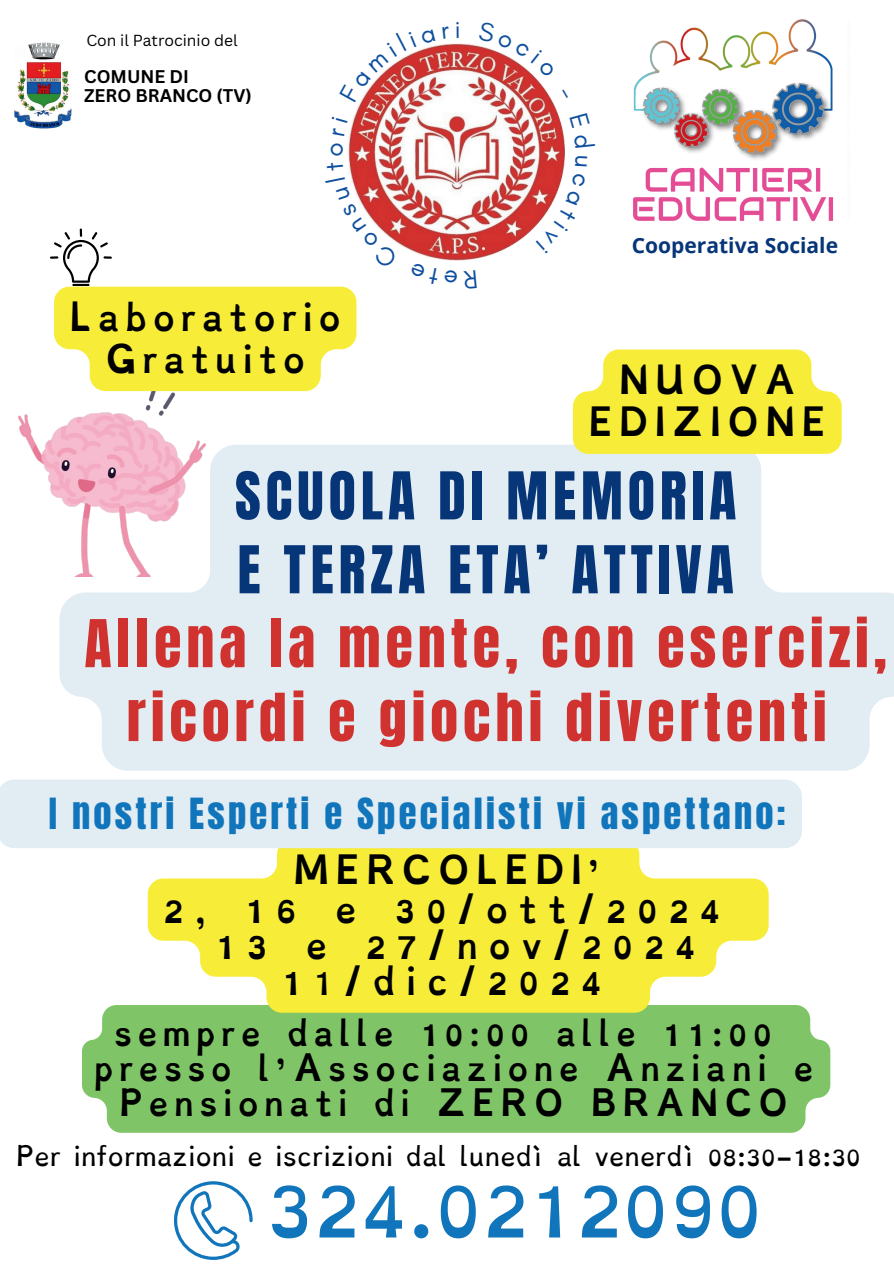
<style>
.page{position:relative;width:894px;height:1264px;background:#fff}
.page>*{position:absolute;margin:0;border:0;box-sizing:border-box;transform-origin:0 0}
.t1{font:70.95px "Dyslexie";color:#1075ba}
.t2{font:55.95px/73.8px "Anton";letter-spacing:.09em;color:#d0332f;text-align:center}
.t3{font:55.95px/73.8px "Anton";letter-spacing:.09em;color:#073678}
.t4{font:36.45px "Anton";letter-spacing:.09em;color:#1075ba}
.t5{font:700 31.65px/39.3px "Dyslexie";letter-spacing:.165em;color:#000;text-align:center}
.t6{font:700 31.65px/36px "Dyslexie";letter-spacing:.325em;color:#000}
.t7{font:700 31.5px/41.8px "Dyslexie";letter-spacing:.165em;color:#000;text-align:center}
.t8{font:700 29.55px "Dyslexie";letter-spacing:.165em;color:#000}
.t9{font:22.5px "Dyslexie";color:#000}
.t10{font:700 21px "Open Sans";color:#073678}
.t11{font:700 17.85px/18.6px "Canva Sans";color:#000}
.t12{font:15.6px "Canva Sans";color:#000}
.s1{font-weight:400}
</style>
<div class="page">
<img style="left:19px;top:391px;width:186px;height:107px">
<img style="left:347px;top:44px;width:217px;height:217px">
<img style="left:633px;top:19px;width:200px;height:203px">
<img style="left:14px;top:42px;width:57px;height:87px">
<svg style="left:60px;top:444px;width:833px;height:326px;background:#e6ecf2"></svg>
<svg style="left:572px;top:349px;width:269px;height:105px;background:#f7ee4c"></svg>
<div style="left:82px;top:1005px;width:748px;height:127px;background:#7fc567"></div>
<svg style="left:148px;top:848px;width:620px;height:164px;fill:#f7ed38"></svg>
<div style="left:0;top:779px;width:801px;height:69px;background:#e2ecf3"></div>
<svg style="left:174px;top:1181px;width:78px;height:78px"></svg>
<svg style="left:50px;top:177px;width:348px;height:214px"></svg>
<svg style="left:347px;top:44px;width:88px;height:58px"></svg>
<svg style="left:478px;top:44px;width:77px;height:34px"></svg>
<svg style="left:562px;top:89px;width:2px;height:9px"></svg>
<svg style="left:535px;top:173px;width:29px;height:81px"></svg>
<p class="t12" style="left:86px;top:31px;width:153px">Con il Patrocinio del</p>
<p class="t11" style="left:84px;top:68px;width:169px">COMUNE DI<br>ZERO BRANCO (TV)</p>
<p class="t7" style="left:69px;top:297px;width:273px">Laboratorio<br>Gratuito</p>
<p class="t10" style="left:631px;top:231px;width:208px">Cooperativa Sociale</p>
<p class="t7" style="left:588px;top:360px;width:240px">NUOVA<br>EDIZIONE</p>
<h2 class="t3" style="left:235px;top:463px;width:503px">SCUOLA DI MEMORIA<br>E TERZA ETA’ ATTIVA</h2>
<h2 class="t2" style="left:84px;top:611px;width:803px">Allena la mente, con esercizi, ricordi e giochi divertenti</h2>
<p class="t4" style="left:49px;top:794px;width:738px">I nostri Esperti e Specialisti vi aspettano:</p>
<p class="t5" style="left:163px;top:851px;width:558px">MERCOLEDI’<br>2, 16 e 30/ott/2024</p>
<p class="t6" style="left:282px;top:928px;width:415px;text-indent:-66px">13 e 27/nov/2024<br>1<span class="s1">1</span>/dic/2024</p>
<p class="t8" style="left:114px;top:1011px;width:659px">sempre dalle 10:00 alle 11:00</p>
<p class="t8" style="left:94px;top:1046px;width:721px">presso l’Associazione Anziani e</p>
<p class="t8" style="left:119px;top:1081px;width:671px">Pensionati di ZERO BRANCO</p>
<p class="t9" style="left:16px;top:1140px;width:846px">Per informazioni e iscrizioni dal lunedì al venerdì 08:30-18:30</p>
<h1 class="t1" style="left:266px;top:1157px;width:497px">324.0212090</h1>
</div>
